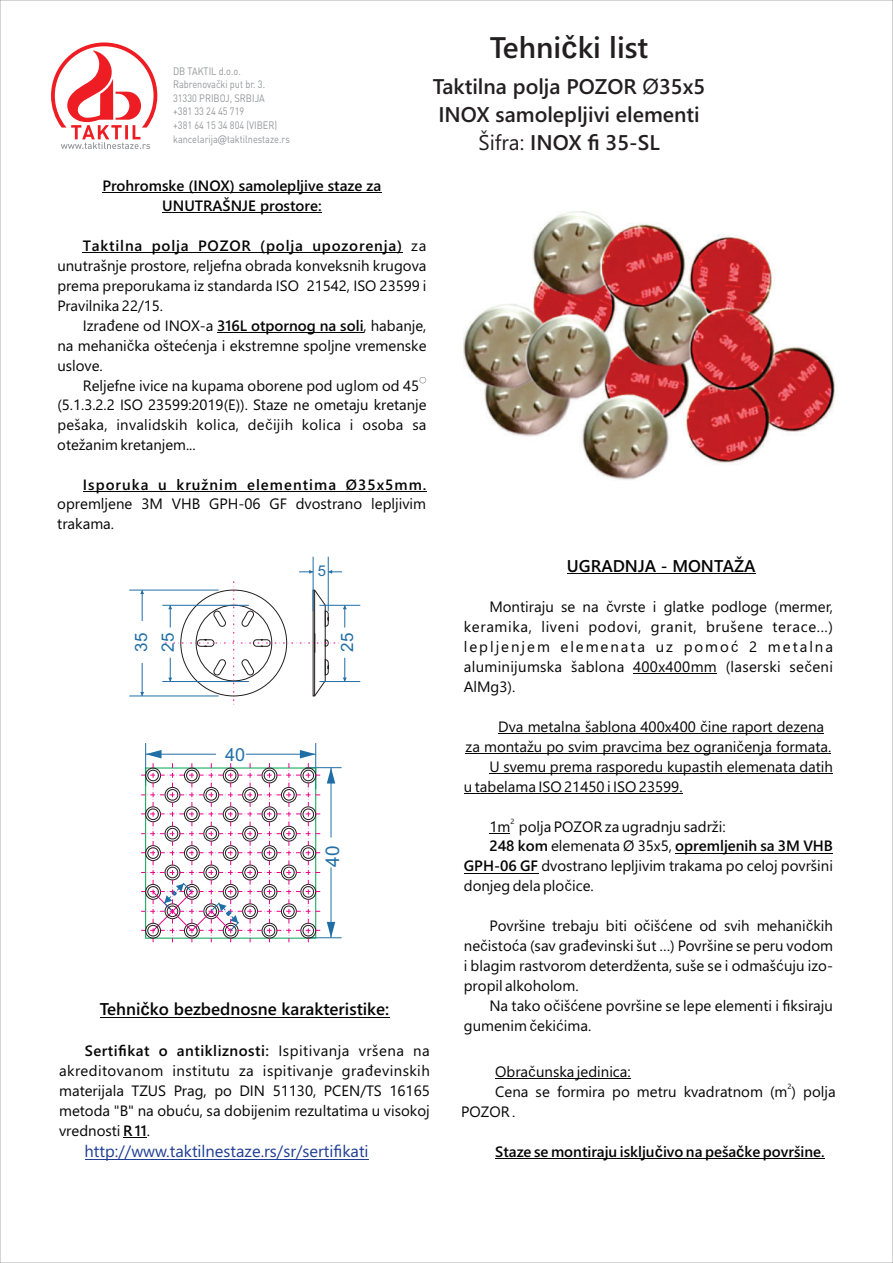
<style>
.page{position:relative;width:893px;height:1263px;background:#fff}
.page>*{position:absolute;margin:0;border:0;box-sizing:border-box;transform-origin:0 0}
.t1{font:700 29.7px "Yu Gothic UI";color:#231f20}
.t2{font:700 21.3px/28.3px "Yu Gothic UI";color:#231f20;text-align:center}
.t3{font:18.9px "Arial";color:#206ea6}
.t4{font:18px "Arial";color:#206ea6}
.t5{font:700 16.95px "Yu Gothic UI";color:#040504}
.t6{font:16.95px "Arial";color:#206ea6}
.t7{font:16.5px "Yu Gothic UI";color:#1f3e94}
.t8{font:15px/20px "Yu Gothic UI";color:#040504;text-align:justify}
.t9{font:700 15px/20px "Yu Gothic UI";color:#040504;text-align:center}
.t10{font:14.85px/19.8px "Yu Gothic UI";color:#040504}
.t11{font:700 14.85px "Yu Gothic UI";letter-spacing:.07em;color:#040504}
.t12{font:14.85px "Arial";color:#206ea6}
.t13{font:10.65px/13.6px "DIN Pro";color:#939598;scale:.86 1}
.t14{font:7.5px "Yu Gothic UI";color:#040504}
.s1{font-family:"Freehand 521 BT Regular C"}
.s2{font-family:"Arial";font-weight:400}
.s3{font-weight:400}
.s4{font-weight:700}
.s5{font-size:15px}
</style>
<div class="page">
<hr style="left:103px;top:193px;width:127px;height:1px;background:#040504">
<hr style="left:230px;top:193px;width:94px;height:1px;background:#040504">
<hr style="left:324px;top:193px;width:57px;height:1px;background:#040504">
<hr style="left:162px;top:213px;width:94px;height:1px;background:#040504">
<hr style="left:256px;top:213px;width:66px;height:1px;background:#040504">
<hr style="left:92px;top:252px;width:43px;height:1px;background:#040504">
<svg style="left:135px;top:252px;width:17px;height:1px"></svg>
<hr style="left:152px;top:252px;width:100px;height:1px;background:#040504">
<hr style="left:252px;top:252px;width:52px;height:1px;background:#040504">
<hr style="left:304px;top:252px;width:93px;height:1px;background:#040504">
<hr style="left:217px;top:332px;width:72px;height:1px;background:#040504">
<hr style="left:289px;top:332px;width:47px;height:1px;background:#040504">
<svg style="left:336px;top:332px;width:28px;height:1px"></svg>
<hr style="left:83px;top:491px;width:344px;height:1px;background:#040504">
<hr style="left:100px;top:1017px;width:289px;height:1px;background:#040504">
<svg style="left:123px;top:1137px;width:24px;height:1px"></svg>
<hr style="left:85px;top:1159px;width:284px;height:1px;background:#1f3e94">
<hr style="left:567px;top:573px;width:188px;height:1px;background:#040504">
<hr style="left:633px;top:673px;width:84px;height:1px;background:#040504">
<hr style="left:498px;top:733px;width:326px;height:1px;background:#040504">
<hr style="left:466px;top:753px;width:365px;height:1px;background:#040504">
<hr style="left:489px;top:773px;width:344px;height:1px;background:#040504">
<hr style="left:464px;top:793px;width:219px;height:1px;background:#040504">
<svg style="left:489px;top:833px;width:21px;height:1px"></svg>
<hr style="left:675px;top:853px;width:158px;height:1px;background:#040504">
<hr style="left:464px;top:873px;width:74px;height:1px;background:#040504">
<hr style="left:495px;top:1078px;width:136px;height:1px;background:#040504">
<hr style="left:503px;top:1158px;width:318px;height:1px;background:#040504">
<hr style="left:129px;top:696px;width:90px;height:1px;background:#206ea6">
<hr style="left:129px;top:590px;width:90px;height:1px;background:#206ea6">
<svg style="left:51px;top:42px;width:106px;height:107px"></svg>
<hr style="left:319px;top:681px;width:41px;height:1px;background:#206ea6">
<hr style="left:319px;top:605px;width:41px;height:1px;background:#206ea6">
<img style="left:464px;top:211px;width:371px;height:269px">
<svg style="left:140px;top:556px;width:207px;height:386px"></svg>
<p class="t13" style="left:173px;top:65px;width:137px">DB TAKTIL d.o.o.<br>Rabrenovački put br. 3.<br>31330 PRIBOJ, SRBIJA<br>+381 33 24 45 719<br>+381 64 15 34 804 (VIBER) kancelarija<span class="s1">@</span>taktilnestaze.rs</p>
<h1 class="t1" style="left:490px;top:36px;width:160px">Tehnički list</h1>
<h2 class="t2" style="left:433px;top:74px;width:274px">Taktilna polja POZOR <span class="s2">Ø</span>35x5<br>INOX samolepljivi elementi<br><span class="s3">Šifra:</span> INOX fi 35-SL</h2>
<p class="t9" style="left:103px;top:177px;width:280px">Prohromske (INOX) samolepljive staze za<br>UNUTRAŠNJE prostore:</p>
<p class="t8" style="left:57px;top:237px;width:371px;text-align:right"><span class="s4">Taktilna polja POZOR (polja upozorenja)</span> za unutrašnje prostore, reljefna obrada konveksnih krugova</p>
<p class="t10" style="left:57px;top:277px;width:371px">prema preporukama iz standarda ISO 21542, ISO 23599 i<br>Pravilnika 22/15.</p>
<p class="t8" style="left:57px;top:317px;width:371px;text-indent:26px">Izrađene od INOX-a <span class="s4">316L otpornog na soli</span>, habanje, na mehanička oštećenja i ekstremne spoljne vremenske uslove.</p>
<p class="t14" style="left:419px;top:378px;width:9px">○</p>
<p class="t10" style="left:57px;top:377px;width:371px;text-indent:26px"><span class="s5">Reljefne ivice na</span> kupama oborene pod uglom od 45 (5.1.3.2.2 ISO 23599:2019(E)). Staze ne ometaju kretanje pešaka, invalidskih kolica, dečijih kolica i osoba sa otežanim kretanjem...</p>
<p class="t11" style="left:83px;top:479px;width:345px">Isporuka u kružnim elementima Ø35x5mm.</p>
<p class="t8" style="left:57px;top:496px;width:370px">opremljene 3M VHB GPH-06 GF dvostrano lepljivim trakama.</p>
<p class="t12" style="left:318px;top:565px;width:10px">5</p>
<p class="t6" style="left:135px;top:652px;width:20px;rotate:-90deg">35</p>
<p class="t6" style="left:162px;top:652px;width:20px;rotate:-90deg">25</p>
<p class="t6" style="left:341px;top:652px;width:20px;rotate:-90deg">25</p>
<p class="t4" style="left:225px;top:748px;width:22px">40</p>
<p class="t3" style="left:325px;top:867px;width:22px;rotate:-90deg">40</p>
<p class="t5" style="left:100px;top:1003px;width:291px">Tehničko bezbednosne karakteristike:</p>
<p class="t8" style="left:59px;top:1042px;width:372px;text-indent:26px"><span class="s4">Sertifikat o antikliznosti:</span> Ispitivanja vršena na akreditovanom institutu za ispitivanje građevinskih materijala TZUS Prag, po DIN 51130, PCEN/TS 16165 metoda "B" na obuću, sa dobijenim rezultatima u visokoj vrednosti <span class="s4">R 11</span>.</p>
<p class="t7" style="left:85px;top:1145px;width:285px">http://www.taktilnestaze.rs/sr/sertifikati</p>
<p class="t5" style="left:567px;top:559px;width:190px">UGRADNJA - MONTAŽA</p>
<p class="t8" style="left:464px;top:598px;width:371px;text-indent:26px">Montiraju se na čvrste i glatke podloge (mermer, keramika, liveni podovi, granit, brušene terace...) lepljenjem elemenata uz pomoć 2 metalna aluminijumska šablona 400x400mm (laserski sečeni AlMg3).</p>
<p class="t8" style="left:498px;top:718px;width:327px">Dva metalna šablona 400x400 čine raport dezena</p>
<p class="t8" style="left:466px;top:738px;width:367px">za montažu po svim pravcima bez ograničenja formata.</p>
<p class="t8" style="left:489px;top:758px;width:345px">U svemu prema rasporedu kupastih elemenata datih</p>
<p class="t8" style="left:464px;top:778px;width:220px">u tabelama ISO 21450 i ISO 23599.</p>
<p class="t14" style="left:510px;top:818px;width:6px">2</p>
<p class="t8" style="left:489px;top:818px;width:238px">1m polja POZOR za ugradnju sadrži:</p>
<p class="t9" style="left:489px;top:838px;width:345px">248 kom <span class="s3">elemenata Ø 35x5,</span> opremljenih sa 3M VHB</p>
<p class="t8" style="left:464px;top:857px;width:371px"><span class="s4">GPH-06 GF</span> dvostrano lepljivim trakama po celoj površini</p>
<p class="t8" style="left:464px;top:877px;width:131px">donjeg dela pločice.</p>
<p class="t8" style="left:464px;top:917px;width:371px;text-indent:26px">Površine trebaju biti očišćene od svih mehaničkih nečistoća (sav građevinski šut …) Površine se peru vodom i blagim rastvorom deterdženta, suše se i odmašćuju izo&shy;propil alkoholom.</p>
<p class="t8" style="left:464px;top:997px;width:371px;text-indent:26px">Na tako očišćene površine se lepe elementi i fiksiraju gumenim čekićima.</p>
<p class="t8" style="left:495px;top:1063px;width:137px">Obračunska jedinica:</p>
<p class="t14" style="left:787px;top:1084px;width:6px">2</p>
<p class="t8" style="left:461px;top:1083px;width:376px;text-indent:34px">Cena se formira po metru kvadratnom (m ) polja<br>POZOR .</p>
<p class="t9" style="left:495px;top:1143px;width:331px">Staze se montiraju isključivo na pešačke površine.</p>
</div>
